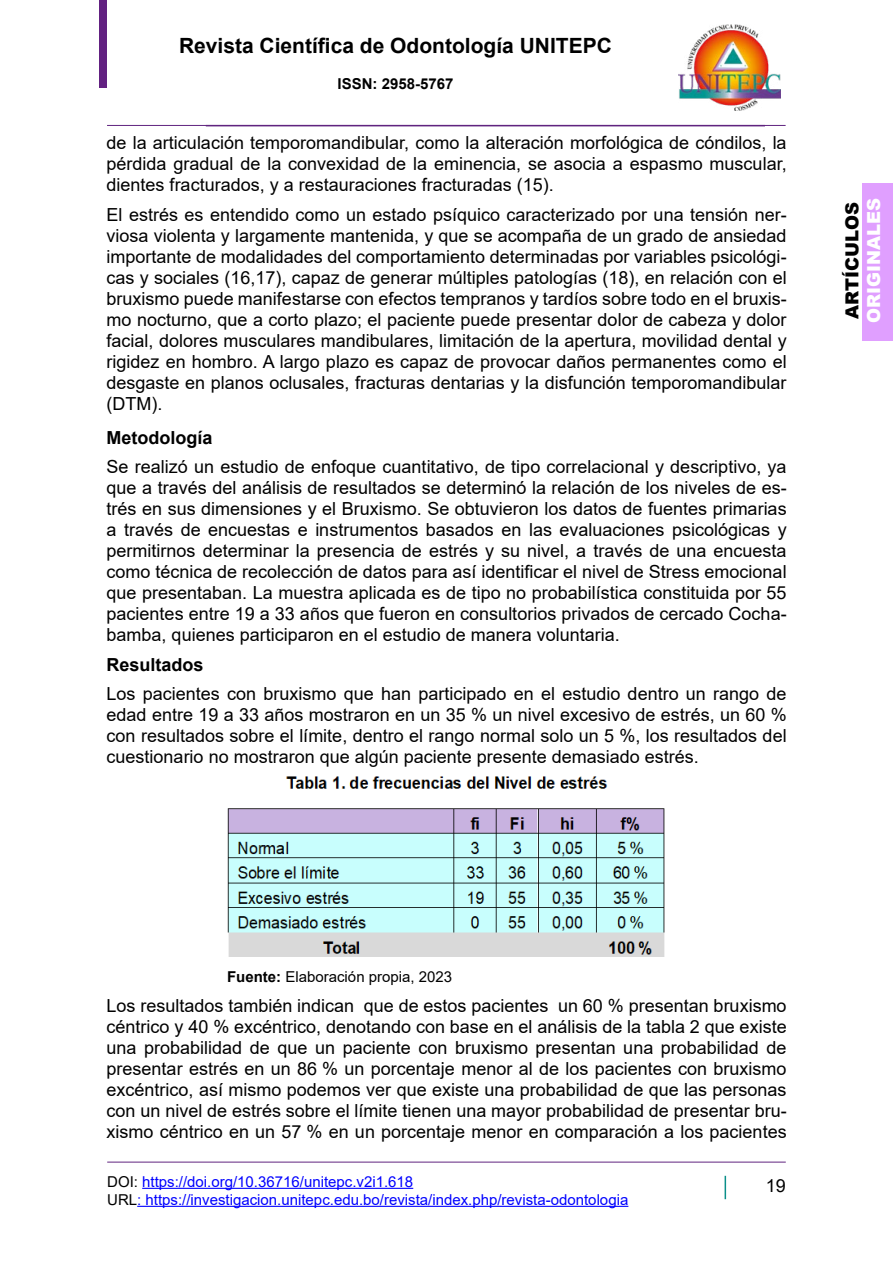
<style>
.page{position:relative;width:893px;height:1263px;background:#fff}
.page>*{position:absolute;margin:0;border:0;box-sizing:border-box;transform-origin:0 0}
.t1{font:700 21px "Arial";color:#000}
.t2{font:18px/21px "Arial";color:#000;text-align:justify}
.t3{font:700 18px "Arial";color:#000}
.t4{font:900 18px "Arial";color:#fff}
.t5{font:900 18px "Arial";color:#000}
.t6{font:15px/18px "Arial";color:#00f}
.t7{font:15px "Arial";color:#000}
.t8{font:700 15px "Arial";color:#000}
.s1{font-weight:700}
.s2{color:#000}
</style>
<div class="page">
<div style="left:863px;top:183px;width:30px;height:157px;background:#e09fff"></div>
<div style="left:100px;top:0;width:7px;height:88px;background:#622181"></div>
<img style="left:679px;top:25px;width:101px;height:86px">
<hr style="left:107px;top:125px;width:679px;height:1px;background:#60247f">
<hr style="left:107px;top:1162px;width:679px;height:1px;background:#60247f">
<hr style="left:142px;top:1188px;width:271px;height:1px;background:#00f">
<hr style="left:137px;top:1206px;width:491px;height:1px;background:#00f">
<svg style="left:725px;top:1176px;width:1px;height:23px"></svg>
<img style="left:228px;top:776px;width:437px;height:181px">
<p class="t1" style="left:179px;top:31px;width:434px">Revista Científica de Odontología UNITEPC</p>
<p class="t8" style="left:337px;top:74px;width:117px">ISSN: 2958-5767</p>
<p class="t2" style="left:107px;top:132px;width:682px">de la articulación temporomandibular, como la alteración morfológica de cóndilos, la pérdida gradual de la convexidad de la eminencia, se asocia a espasmo muscular, dientes fracturados, y a restauraciones fracturadas (15).</p>
<p class="t2" style="left:107px;top:204px;width:682px">El estrés es entendido como un estado psíquico caracterizado por una tensión ner&shy;viosa violenta y largamente mantenida, y que se acompaña de un grado de ansiedad importante de modalidades del comportamiento determinadas por variables psicológi&shy;cas y sociales (16,17), capaz de generar múltiples patologías (18), en relación con el bruxismo puede manifestarse con efectos tempranos y tardíos sobre todo en el bruxis&shy;mo nocturno, que a corto plazo; el paciente puede presentar dolor de cabeza y dolor facial, dolores musculares mandibulares, limitación de la apertura, movilidad dental y rigidez en hombro. A largo plazo es capaz de provocar daños permanentes como el desgaste en planos oclusales, fracturas dentarias y la disfunción temporomandibular (DTM).</p>
<p class="t3" style="left:107px;top:424px;width:108px">Metodología</p>
<p class="t2" style="left:107px;top:456px;width:682px">Se realizó un estudio de enfoque cuantitativo, de tipo correlacional y descriptivo, ya que a través del análisis de resultados se determinó la relación de los niveles de es&shy;trés en sus dimensiones y el Bruxismo. Se obtuvieron los datos de fuentes primarias a través de encuestas e instrumentos basados en las evaluaciones psicológicas y permitirnos determinar la presencia de estrés y su nivel, a través de una encuesta como técnica de recolección de datos para así identificar el nivel de Stress emocional que presentaban. La muestra aplicada es de tipo no probabilística constituida por 55 pacientes entre 19 a 33 años que fueron en consultorios privados de cercado Cocha&shy;bamba, quienes participaron en el estudio de manera voluntaria.</p>
<p class="t3" style="left:107px;top:652px;width:99px">Resultados</p>
<p class="t2" style="left:107px;top:683px;width:682px">Los pacientes con bruxismo que han participado en el estudio dentro un rango de edad entre 19 a 33 años mostraron en un 35 % un nivel excesivo de estrés, un 60 % con resultados sobre el límite, dentro el rango normal solo un 5 %, los resultados del cuestionario no mostraron que algún paciente presente demasiado estrés.</p>
<p class="t5" style="left:839px;top:319px;width:118px;rotate:-90deg">ARTÍCULOS</p>
<p class="t4" style="left:861px;top:323px;width:126px;rotate:-90deg">ORIGINALES</p>
<p class="t7" style="left:227px;top:966px;width:227px"><span class="s1">Fuente:</span> Elaboración propia, 2023</p>
<p class="t2" style="left:107px;top:995px;width:682px">Los resultados también indican que de estos pacientes un 60 % presentan bruxismo céntrico y 40 % excéntrico, denotando con base en el análisis de la tabla 2 que existe una probabilidad de que un paciente con bruxismo presentan una probabilidad de presentar estrés en un 86 % un porcentaje menor al de los pacientes con bruxismo excéntrico, así mismo podemos ver que existe una probabilidad de que las personas con un nivel de estrés sobre el límite tienen una mayor probabilidad de presentar bru&shy;xismo céntrico en un 57 % en un porcentaje menor en comparación a los pacientes</p>
<p class="t6" style="left:107px;top:1172px;width:523px"><span class="s2">DOI:</span> https://doi.org/10.36716/unitepc.v2i1.618<br><span class="s2">URL</span>: https://investigacion.unitepc.edu.bo/revista/index.php/revista-odontologia</p>
<p class="t2" style="left:766px;top:1175px;width:22px">19</p>
</div>
